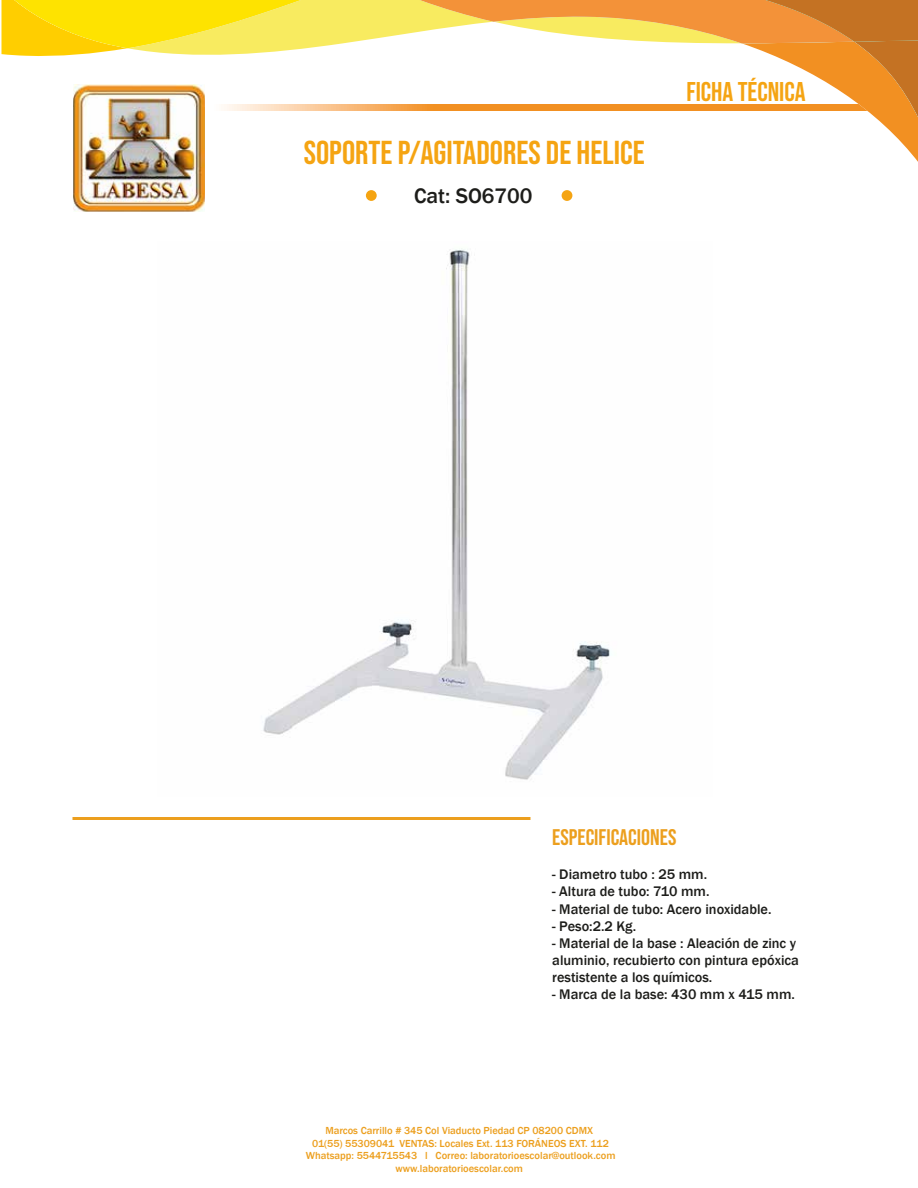
<style>
.page{position:relative;width:918px;height:1188px;background:#fff}
.page>*{position:absolute;margin:0;border:0;box-sizing:border-box;transform-origin:0 0}
.t1{font:33px "Bebas Neue";color:#f5a412}
.t2{font:27px "Bebas Neue";color:#f5a412}
.t3{font:22.5px "Bebas Neue";color:#ec9f1e}
.t4{font:500 21.6px "Franklin Gothic";color:#1d1d1a}
.t5{font:500 14.25px/17.1px "Franklin Gothic";color:#1d1d1a}
.t6{font:500 10.5px/12.6px "Franklin Gothic";color:#ec9f1e;text-align:center}
</style>
<div class="page">
<div style="left:366px;top:190px;width:11px;height:11px;background:#f5a412;border-radius:50%"></div>
<div style="left:562px;top:190px;width:10px;height:11px;background:#f5a412;border-radius:50%"></div>
<svg style="left:68px;top:81px;width:142px;height:134px"></svg>
<img style="left:73px;top:163px;width:132px;height:48px">
<svg style="left:1px;top:0;width:917px;height:163px"></svg>
<hr style="left:73px;top:817px;width:457px;height:3px;background:#ec9f1e">
<img style="left:263px;top:248px;width:347px;height:532px">
<h1 class="t1" style="left:304px;top:134px;width:342px">SOPORTE P/AGITADORES DE HELICE</h1>
<h3 class="t4" style="left:414px;top:182px;width:120px">Cat: SO6700</h3>
<h2 class="t2" style="left:686px;top:76px;width:121px">FICHA TÉCNICA</h2>
<h3 class="t3" style="left:552px;top:824px;width:126px">ESPECIFICACIONES</h3>
<p class="t5" style="left:552px;top:866px;width:156px">- Diametro tubo : 25 mm.</p>
<p class="t5" style="left:552px;top:883px;width:159px">- Altura de tubo: 710 mm.</p>
<p class="t5" style="left:552px;top:900px;width:221px">- Material de tubo: Acero inoxidable.</p>
<p class="t5" style="left:552px;top:918px;width:85px">- Peso:2.2 Kg.</p>
<p class="t5" style="left:552px;top:935px;width:248px">- Material de la base : Aleación de zinc y aluminio, recubierto con pintura epóxica restistente a los químicos.</p>
<p class="t5" style="left:552px;top:986px;width:244px">- Marca de la base: 430 mm x 415 mm.</p>
<p class="t6" style="left:306px;top:1124px;width:311px">Marcos Carrillo # 345 Col Viaducto Piedad CP 08200 CDMX<br>01(55) 55309041 VENTAS: Locales Ext. 113 FORÁNEOS EXT. 112<br>Whatsapp: 5544715543 l Correo: laboratorioescolar@outlook.com www.laboratorioescolar.com</p>
</div>
